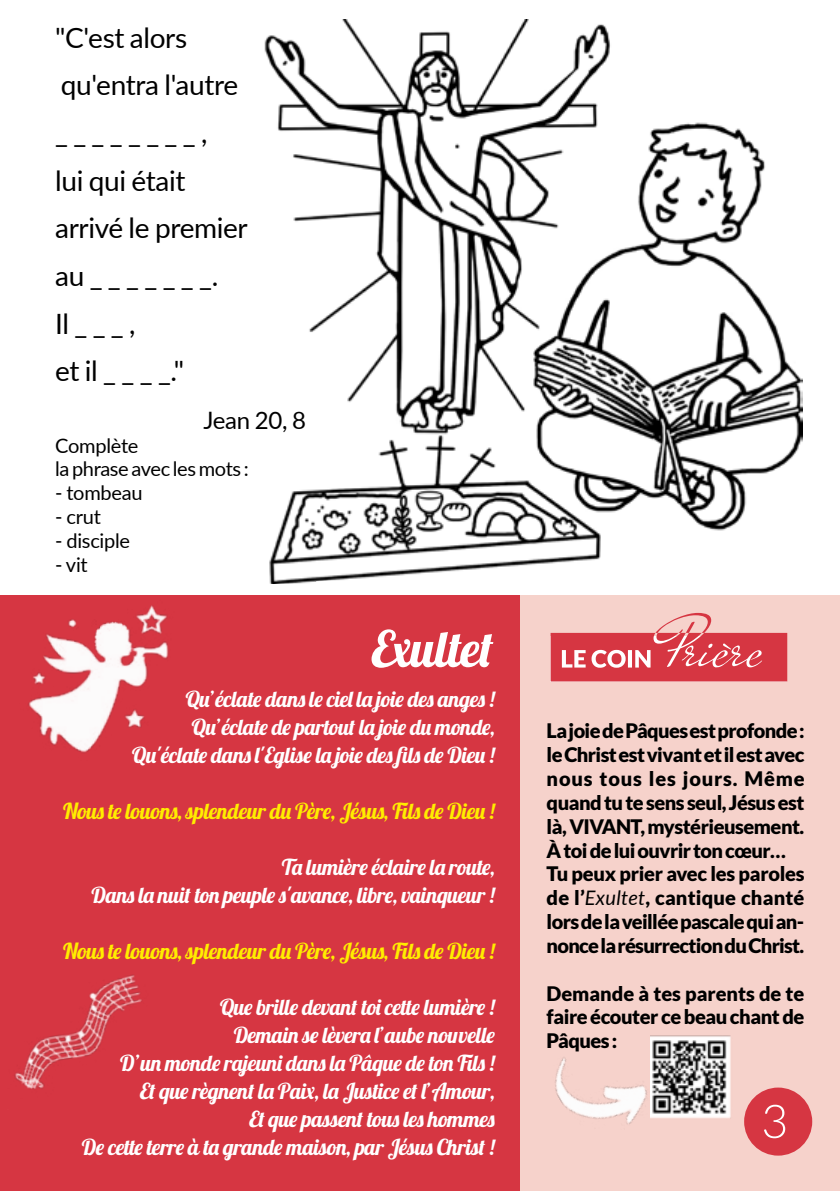
<style>
.page{position:relative;width:840px;height:1191px;background:#fff}
.page>*{position:absolute;margin:0;border:0;box-sizing:border-box;transform-origin:0 0}
.t1{font:50px "Lobster 1.4";letter-spacing:.02em;color:#fff}
.t2{font:28px/47.6px "Lato";letter-spacing:-.015em;color:#000}
.t3{font:24px "Lato";letter-spacing:-.015em;color:#000}
.t4{font:22px/28px "Lobster 1.4";color:#fff;text-align:right}
.t5{font:22px "Lobster 1.4";letter-spacing:-.005em;color:#ffed00}
.t6{font:22px/28px "Lobster 1.4";letter-spacing:.025em;color:#fff;text-align:right}
.t7{font:900 20px/23.8px "Lato";letter-spacing:-.03em;color:#000}
.t8{font:20px/23.8px "Lato";letter-spacing:-.015em;color:#000}
.s1{font-weight:400;font-style:italic}
</style>
<div class="page">
<div style="left:519px;top:595px;width:320px;height:596px;background:#f6d2cb"></div>
<div style="left:0;top:595px;width:519px;height:596px;background:#d63642"></div>
<div style="left:743px;top:1087px;width:68px;height:68px;background:#d63642;border-radius:50%"></div>
<svg style="left:764px;top:1104px;width:20px;height:34px"></svg>
<img style="left:14px;top:974px;width:128px;height:116px">
<svg style="left:550px;top:613px;width:236px;height:68px"></svg>
<img style="left:28px;top:605px;width:141px;height:148px">
<img style="left:264px;top:20px;width:538px;height:563px">
<img style="left:555px;top:1057px;width:92px;height:67px">
<img style="left:650px;top:1035px;width:105px;height:86px">
<svg style="left:316px;top:572px;width:358px;height:11px"></svg>
<h2 class="t2" style="left:55px;top:12px;width:194px">"C'est alors qu'entra l'autre _ _ _ _ _ _ _ _ ,<br>lui qui était arrivé le premier au _ _ _ _ _ _ _.<br>Il _ _ _ ,<br>et il _ _ _ _."</h2>
<p class="t3" style="left:203px;top:403px;width:104px">Jean 20, 8</p>
<p class="t8" style="left:55px;top:432px;width:195px">Complète<br>la phrase avec les mots :</p>
<p class="t8" style="left:55px;top:480px;width:89px">- tombeau</p>
<p class="t8" style="left:55px;top:504px;width:47px">- crut</p>
<p class="t8" style="left:55px;top:528px;width:76px">- disciple</p>
<p class="t8" style="left:55px;top:552px;width:34px">- vit</p>
<h1 class="t1" style="left:371px;top:617px;width:124px">Exultet</h1>
<p class="t4" style="left:132px;top:684px;width:364px">Qu’éclate dans le ciel la joie des anges !<br>Qu’éclate de partout la joie du monde,<br>Qu'éclate dans l'Eglise la joie des fils de Dieu !</p>
<p class="t5" style="left:63px;top:796px;width:433px">Nous te louons, splendeur du Père, Jésus, Fils de Dieu !</p>
<p class="t6" style="left:91px;top:852px;width:404px">Ta lumière éclaire la route,<br>Dans la nuit ton peuple s'avance, libre, vainqueur !</p>
<p class="t5" style="left:63px;top:936px;width:433px">Nous te louons, splendeur du Père, Jésus, Fils de Dieu !</p>
<p class="t4" style="left:82px;top:992px;width:414px">Que brille devant toi cette lumière !<br>Demain se lèvera l’aube nouvelle<br>D’un monde rajeuni dans la Pâque de ton Fils !<br>Et que règnent la Paix, la Justice et l’Amour,<br>Et que passent tous les hommes<br>De cette terre à ta grande maison, par Jésus Christ !</p>
<p class="t7" style="left:546px;top:719px;width:259px">La joie de Pâques est profonde : le Christ est vivant et il est avec nous tous les jours. Même quand tu te sens seul, Jésus est là, VIVANT, mystérieusement.<br>À toi de lui ouvrir ton cœur…<br>Tu peux prier avec les paroles de l’<span class="s1">Exultet</span>, cantique chanté lors de la veillée pascale qui an&shy;nonce la résurrection du Christ.</p>
<p class="t7" style="left:546px;top:981px;width:259px;text-align:justify">Demande à tes parents de te faire écouter ce beau chant de Pâques :</p>
</div>
